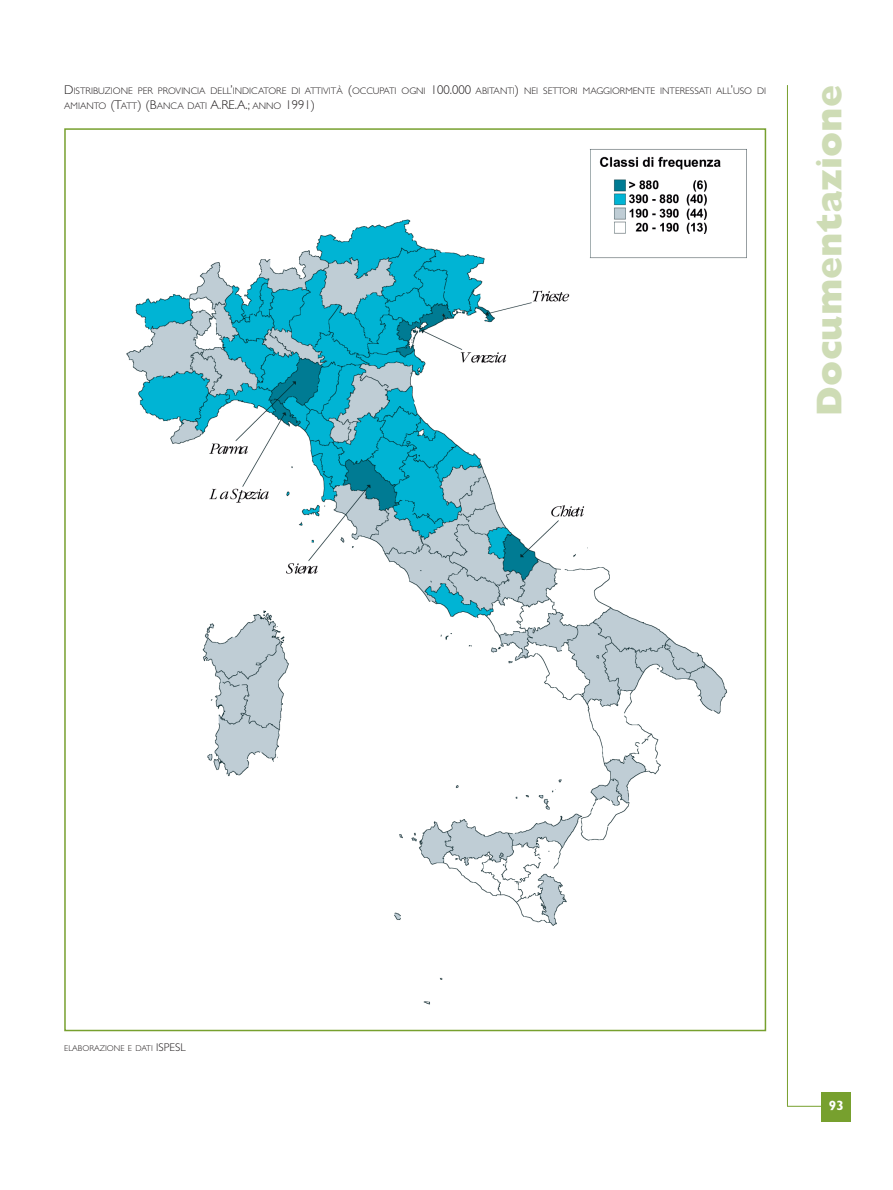
<style>
.page{position:relative;width:893px;height:1190px;background:#fff}
.page>*{position:absolute;margin:0;border:0;box-sizing:border-box;transform-origin:0 0}
.t1{font:800 36px "Gill Sans";color:#cedcb5}
.t2{font:700 13.5px "Gill Sans";color:#fff}
.t3{font:300 9.6px/15.3px "Gill Sans";color:#231f20}
.t4{font:300 8.4px "Gill Sans";color:#231f20}
.s1{font-size:12.75px}
.s2{font-size:11.25px}
</style>
<div class="page">
<hr style="left:787px;top:1105px;width:35px;height:1px;background:#77a02e">
<hr style="left:787px;top:85px;width:1px;height:1021px;background:#77a02e">
<div style="left:821px;top:1091px;width:30px;height:30px;background:#77a02e"></div>
<img style="left:126px;top:149px;width:621px;height:856px">
<p class="t3" style="left:64px;top:84px;width:703px"><span class="s1">D</span>ISTRIBUZIONE PER PROVINCIA DELL<span class="s1">’</span>INDICATORE DI ATTIVITÀ <span class="s1">(</span>OCCUPATI OGNI <span class="s1">100.000</span> ABITANTI<span class="s1">)</span> NEI SETTORI MAGGIORMENTE INTERESSATI ALL<span class="s1">’</span>USO DI<br>AMIANTO <span class="s1">(T</span>ATT<span class="s1">) (B</span>ANCA DATI <span class="s1">A.RE.A.;</span> ANNO <span class="s1">1991)</span></p>
<h1 class="t1" style="left:817px;top:415px;width:332px;rotate:-90deg">Documentazione</h1>
<p class="t4" style="left:64px;top:1045px;width:123px">ELABORAZIONE E DATI <span class="s2">ISPESL</span></p>
<h2 class="t2" style="left:828px;top:1100px;width:16px">93</h2>
</div>
